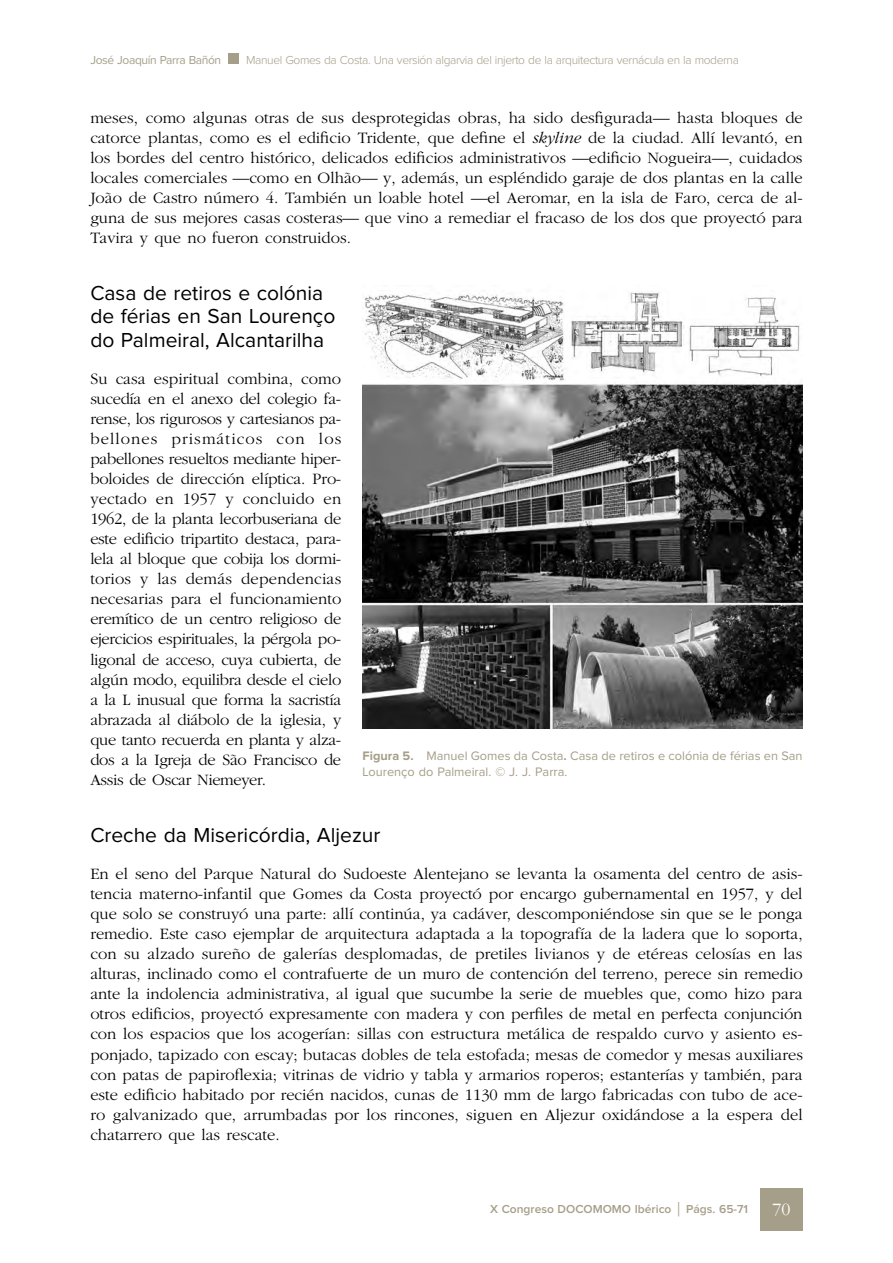
<style>
.page{position:relative;width:893px;height:1263px;background:#fff}
.page>*{position:absolute;margin:0;border:0;box-sizing:border-box;transform-origin:0 0}
._07-TIT_1{font:21px/23.1px "Proxima Nova";color:#000}
.t1{font:300 18px "Garamond";color:#fff}
._09-TEXT_GENERAL_PRI{font:300 16.5px/20.1px "Garamond";letter-spacing:-.01em;color:#000;text-align:justify}
._08-TEX_GENERAL{font:300 16.5px/20.1px "Garamond";color:#000;text-align:justify}
._09-pie_figura{font:12.75px/15.8px "Proxima Nova";color:#a59e88}
.t2{font:300 12px "Proxima Nova";letter-spacing:-.03em;color:#a59e88}
.t3{font:600 12px "Proxima Nova";color:#a59e88}
.t4{font:12px "Proxima Nova";letter-spacing:-.03em;color:#a59e88}
.s1{font-style:italic}
.s2{font-weight:700}
.s3{font-size:20.4px}
</style>
<div class="page">
<div style="left:228px;top:53px;width:11px;height:11px;background:#a59e88"></div>
<div style="left:760px;top:1188px;width:43px;height:42px;background:#a59e88"></div>
<img style="left:362px;top:292px;width:441px;height:437px">
<p class="t4" style="left:90px;top:54px;width:132px">José Joaquín Parra Bañón</p>
<p class="t2" style="left:246px;top:54px;width:494px">Manuel Gomes da Costa. Una versión algarvia del injerto de la arquitectura vernácula en la moderna</p>
<p class="_08-TEX_GENERAL" style="left:90px;top:108px;width:714px">meses, como algunas otras de sus desprotegidas obras, ha sido desfigurada— hasta bloques de catorce plantas, como es el edificio Tridente, que define el <span class="s1">skyline</span> de la ciudad. Allí levantó, en los bordes del centro histórico, delicados edificios administrativos —edificio Nogueira—, cuidados locales comerciales —como en Olhão— y, además, un espléndido garaje de dos plantas en la calle João de Castro número 4. También un loable hotel —el Aeromar, en la isla de Faro, cerca de al&shy;guna de sus mejores casas costeras— que vino a remediar el fracaso de los dos que proyectó para Tavira y que no fueron construidos.</p>
<p class="_07-TIT_1" style="left:90px;top:283px;width:246px">Casa de retiros e colónia de férias en San Lourenço do Palmeiral, Alcantarilha</p>
<p class="_09-TEXT_GENERAL_PRI" style="left:90px;top:369px;width:253px">Su casa espiritual combina, como sucedía en el anexo del colegio fa&shy;rense, los rigurosos y cartesianos pa&shy;bellones prismáticos con los pabellones resueltos mediante hiper&shy;boloides de dirección elíptica. Pro&shy;yectado en 1957 y concluido en 1962, de la planta lecorbuseriana de este edificio tripartito destaca, para&shy;lela al bloque que cobija los dormi&shy;torios y las demás dependencias necesarias para el funcionamiento eremítico de un centro religioso de ejercicios espirituales, la pérgola po&shy;ligonal de acceso, cuya cubierta, de algún modo, equilibra desde el cielo a la L inusual que forma la sacristía abrazada al diábolo de la iglesia, y que tanto recuerda en planta y alza&shy;dos a la Igreja de São Francisco de Assis de Oscar Niemeyer.</p>
<p class="_07-TIT_1" style="left:90px;top:824px;width:292px">Creche da Misericórdia, Aljezur</p>
<p class="_09-TEXT_GENERAL_PRI" style="left:90px;top:864px;width:714px">En el seno del Parque Natural do Sudoeste Alentejano se levanta la osamenta del centro de asis&shy;tencia materno-infantil que Gomes da Costa proyectó por encargo gubernamental en 1957, y del que solo se construyó una parte: allí continúa, ya cadáver, descomponiéndose sin que se le ponga remedio. Este caso ejemplar de arquitectura adaptada a la topografía de la ladera que lo soporta, con su alzado sureño de galerías desplomadas, de pretiles livianos y de etéreas celosías en las alturas, inclinado como el contrafuerte de un muro de contención del terreno, perece sin remedio ante la indolencia administrativa, al igual que sucumbe la serie de muebles que, como hizo para otros edificios, proyectó expresamente con madera y con perfiles de metal en perfecta conjunción con los espacios que los acogerían: sillas con estructura metálica de respaldo curvo y asiento es&shy;ponjado, tapizado con escay; butacas dobles de tela estofada; mesas de comedor y mesas auxiliares con patas de papiroflexia; vitrinas de vidrio y tabla y armarios roperos; estanterías y también, para este edificio habitado por recién nacidos, cunas de 1130 mm de largo fabricadas con tubo de ace&shy;ro galvanizado que, arrumbadas por los rincones, siguen en Aljezur oxidándose a la espera del chatarrero que las rescate.</p>
<p class="_09-pie_figura" style="left:362px;top:749px;width:442px"><span class="s2">Figura 5.</span> Manuel Gomes da Costa<span class="s2">.</span> Casa de retiros e colónia de férias en San<br>Lourenço do Palmeiral. © J. J. Parra.</p>
<p class="t3" style="left:490px;top:1204px;width:260px">X Congreso DOCOMOMO Ibérico <span class="s3">|</span> Págs. 65-71</p>
<p class="t1" style="left:772px;top:1199px;width:19px">70</p>
</div>
